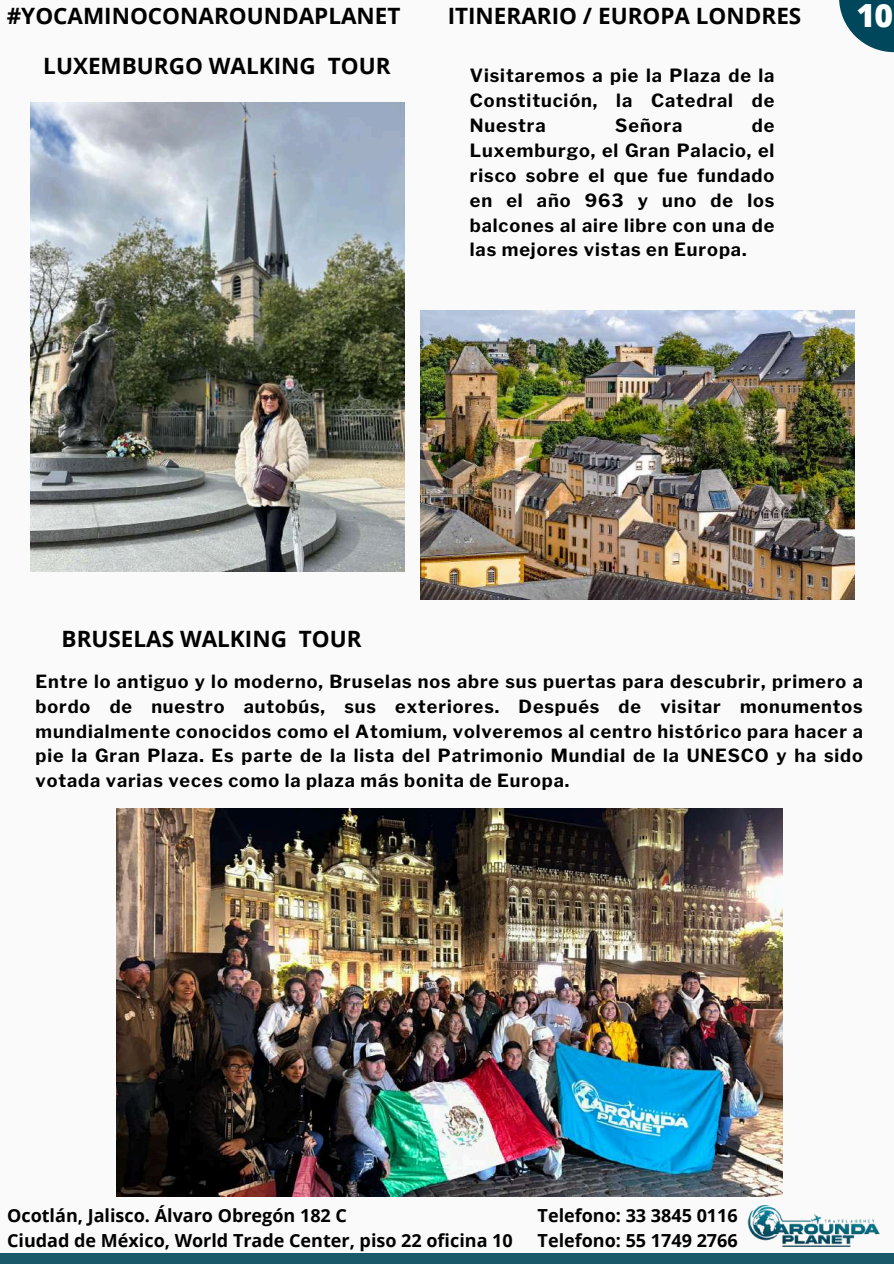
<style>
.page{position:relative;width:894px;height:1264px;background:#fff}
.page>*{position:absolute;margin:0;border:0;box-sizing:border-box;transform-origin:0 0}
.t1{font:800 31.95px "Open Sans";color:#fff}
.t2{font:700 22.5px "Open Sans";color:#000}
.t3{font:700 18.15px/24.9px "Libre Franklin";letter-spacing:.05em;color:#000;text-align:justify}
.t4{font:700 18px/24.8px "Libre Franklin";letter-spacing:.05em;color:#000;text-align:justify}
.t5{font:700 18px/24.8px "Open Sans";color:#000}
</style>
<div class="page">
<div style="left:0;top:0;width:893px;height:1263px;background:#fafafa"></div>
<svg style="left:839px;top:0;width:54px;height:52px"></svg>
<div style="left:0;top:1252px;width:893px;height:11px;background:#1a5969"></div>
<img style="left:744px;top:1205px;width:141px;height:48px">
<img style="left:420px;top:310px;width:434px;height:289px">
<img style="left:30px;top:102px;width:374px;height:470px">
<img style="left:117px;top:808px;width:665px;height:388px">
<p class="t2" style="left:7px;top:0;width:395px">#YOCAMINOCONAROUNDAPLANET</p>
<p class="t2" style="left:447px;top:0;width:355px">ITINERARIO / EUROPA LONDRES</p>
<p class="t2" style="left:43px;top:49px;width:348px">LUXEMBURGO WALKING TOUR</p>
<p class="t3" style="left:469px;top:63px;width:306px">Visitaremos a pie la Plaza de la Constitución, la Catedral de Nuestra</p>
<p class="t3" style="left:615px;top:113px;width:68px">Señora</p>
<p class="t3" style="left:469px;top:113px;width:306px;text-indent:282px">de Luxemburgo, el Gran Palacio, el risco sobre el que fue fundado en el año 963 y uno de los balcones al aire libre con una de las mejores vistas en Europa.</p>
<h1 class="t1" style="left:856px;top:-7px;width:38px">10</h1>
<p class="t2" style="left:62px;top:623px;width:301px">BRUSELAS WALKING TOUR</p>
<p class="t4" style="left:36px;top:669px;width:828px">Entre lo antiguo y lo moderno, Bruselas nos abre sus puertas para descubrir, primero a bordo de nuestro autobús, sus exteriores. Después de visitar monumentos mundialmente conocidos como el Atomium, volveremos al centro histórico para hacer a pie la Gran Plaza. Es parte de la lista del Patrimonio Mundial de la UNESCO y ha sido votada varias veces como la plaza más bonita de Europa.</p>
<p class="t5" style="left:7px;top:1202px;width:507px">Ocotlán, Jalisco. Álvaro Obregón 182 C<br>Ciudad de México, World Trade Center, piso 22 oficina 10</p>
<p class="t5" style="left:537px;top:1202px;width:201px">Telefono: 33 3845 0116<br>Telefono: 55 1749 2766</p>
</div>
